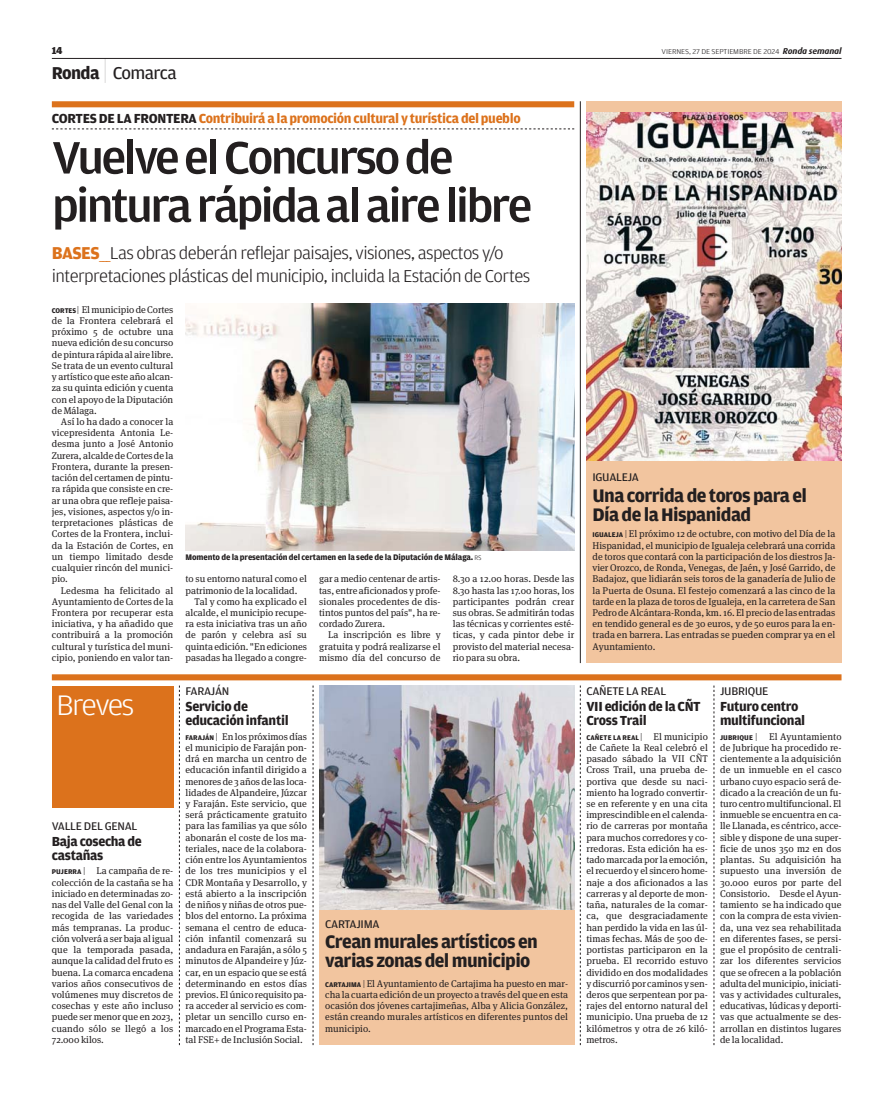
<style>
.page{position:relative;width:893px;height:1094px;background:#fff}
.page>*{position:absolute;margin:0;border:0;box-sizing:border-box;transform-origin:0 0}
.t1{font:500 48.15px/48.2px "Amplitude";letter-spacing:-.055em;color:#231f20;scale:1.05 1}
.t2{font:300 30px "Amplitude";letter-spacing:-.055em;color:#fff;scale:1.1 1}
.t3{font:700 19.35px/19.4px "Amplitude";letter-spacing:-.03em;color:#231f20}
.t4{font:300 18.15px/22.2px "Amplitude";letter-spacing:-.035em;color:#231f20;scale:1.05 1}
.t5{font:18.15px "Amplitude";letter-spacing:-.035em;color:#231f20;scale:1.05 1}
.t6{font:700 13.95px/14px "Amplitude";letter-spacing:-.025em;color:#231f20}
.t7{font:700 13.95px "Amplitude";letter-spacing:-.025em;color:#dc721c}
.t8{font:11.85px "Amplitude";letter-spacing:-.025em;color:#231f20;scale:1.05 1}
.t9{font:900 10.65px "Amplitude";color:#231f20}
.t10{font:9.75px/11.2px "Meta Serif OT";letter-spacing:.005em;color:#231f20;text-align:justify}
.t11{font:700 8.55px "Amplitude";letter-spacing:-.015em;color:#231f20}
.t12{font:300 7.5px "Amplitude";letter-spacing:-.01em;color:#231f20;scale:1.1 1}
.t13{font:700 7.35px "Amplitude";letter-spacing:.01em;color:#231f20}
.s1{font-family:"Dax";font-weight:700;font-style:italic;font-size:8.55px}
.s2{font-weight:700}
.s3{font-family:"Apex New";font-weight:100;font-size:24.6px}
.s4{color:#231f20}
.s5{font-weight:700;color:#dc721c}
.s6{color:#dc721c}
.s7{font-family:"Amplitude";font-weight:700;font-size:7.35px}
.s8{font-family:"Amplitude";font-weight:300}
.s9{font-weight:300;font-size:6.9px}
.s10{font-weight:300;font-size:9.75px}
.s11{font-family:"Meta Serif OT";font-weight:400;font-size:9.75px}
</style>
<div class="page">
<hr style="left:52px;top:58px;width:789px;height:1px;background:#231f20">
<div style="left:52px;top:101px;width:522px;height:6px;background:#dc721c"></div>
<svg style="left:52px;top:129px;width:522px;height:1px"></svg>
<img style="left:185px;top:303px;width:389px;height:247px">
<hr style="left:580px;top:101px;width:1px;height:562px;background:#231f20">
<div style="left:52px;top:674px;width:789px;height:6px;background:#dc721c"></div>
<div style="left:52px;top:686px;width:121px;height:122px;background:#dc721c"></div>
<svg style="left:179px;top:685px;width:1px;height:360px"></svg>
<svg style="left:313px;top:685px;width:1px;height:360px"></svg>
<svg style="left:580px;top:685px;width:1px;height:360px"></svg>
<svg style="left:713px;top:685px;width:1px;height:360px"></svg>
<div style="left:586px;top:101px;width:255px;height:562px;background:#f2c59f"></div>
<img style="left:586px;top:112px;width:255px;height:349px">
<img style="left:319px;top:685px;width:255px;height:225px">
<div style="left:319px;top:910px;width:255px;height:135px;background:#f2c59f"></div>
<p class="t9" style="left:52px;top:46px;width:12px">14</p>
<p class="t12" style="left:661px;top:48px;width:165px">VIERNES, 27 DE SEPTIEMBRE DE 2024 <span class="s1">Ronda semanal</span></p>
<h3 class="t5" style="left:52px;top:66px;width:120px"><span class="s2">Ronda</span> <span class="s3">|</span> Comarca</h3>
<h3 class="t7" style="left:52px;top:113px;width:470px"><span class="s4">CORTES DE LA FRONTERA</span> Contribuirá a la promoción cultural y turística del pueblo</h3>
<h1 class="t1" style="left:52px;top:136px;width:459px">Vuelve el Concurso de pintura rápida al aire libre</h1>
<h3 class="t4" style="left:52px;top:243px;width:457px"><span class="s5">BASES</span><span class="s6">___</span>Las obras deberán reflejar paisajes, visiones, aspectos y/o interpretaciones plásticas del municipio, incluida la Estación de Cortes</h3>
<p class="t10" style="left:52px;top:304px;width:123px"><span class="s7">CORTES</span> <span class="s8">|</span> El municipio de Cortes de la Frontera celebrará el próximo 5 de octubre una nueva edición de su concurso de pintura rápida al aire libre.<br>Se trata de un evento cultural y artístico que este año alcan&shy;za su quinta edición y cuenta con el apoyo de la Diputación de Málaga.</p>
<p class="t10" style="left:52px;top:416px;width:123px;text-indent:9px">Así lo ha dado a conocer la vicepresidenta Antonia Le&shy;desma junto a José Antonio Zurera, alcalde de Cortes de la Frontera, durante la presen&shy;tación del certamen de pintu&shy;ra rápida que consiste en cre&shy;ar una obra que refleje paisa&shy;jes, visiones, aspectos y/o in&shy;terpretaciones plásticas de Cortes de la Frontera, inclui&shy;da la Estación de Cortes, en un tiempo limitado desde cualquier rincón del munici&shy;pio.</p>
<p class="t10" style="left:52px;top:585px;width:123px;text-indent:9px">Ledesma ha felicitado al Ayuntamiento de Cortes de la Frontera por recuperar esta iniciativa, y ha añadido que contribuirá a la promoción cultural y turística del muni&shy;cipio, poniendo en valor tan-</p>
<h2 class="t2" style="left:56px;top:693px;width:73px">Breves</h2>
<p class="t8" style="left:52px;top:821px;width:83px">VALLE DEL GENAL</p>
<h3 class="t6" style="left:52px;top:835px;width:91px">Baja cosecha de castañas</h3>
<p class="t10" style="left:52px;top:866px;width:123px"><span class="s7">PUJERRA</span> <span class="s8">|</span> La campaña de re&shy;colección de la castaña se ha iniciado en determinadas zo&shy;nas del Valle del Genal con la recogida de las variedades más tempranas. La produc&shy;ción volverá a ser baja al igual que la temporada pasada, aunque la calidad del fruto es buena. La comarca encadena varios años consecutivos de volúmenes muy discretos de cosechas y este año incluso puede ser menor que en 2023, cuando sólo se llegó a los 72.000 kilos.</p>
<p class="t11" style="left:185px;top:553px;width:297px">Momento de la presentación del certamen en la sede de la Diputación de Málaga. <span class="s9">RS</span></p>
<p class="t10" style="left:185px;top:573px;width:123px">to su entorno natural como el</p>
<p class="t10" style="left:185px;top:585px;width:113px">patrimonio de la localidad.</p>
<p class="t10" style="left:194px;top:596px;width:114px">Tal y como ha explicado el</p>
<p class="t10" style="left:185px;top:607px;width:123px">alcalde, el municipio recupe-</p>
<p class="t10" style="left:185px;top:618px;width:123px">ra esta iniciativa tras un año</p>
<p class="t10" style="left:185px;top:630px;width:123px">de parón y celebra así su</p>
<p class="t10" style="left:185px;top:641px;width:123px">quinta edición. "En ediciones</p>
<p class="t10" style="left:185px;top:652px;width:123px">pasadas ha llegado a congre-</p>
<p class="t8" style="left:185px;top:686px;width:43px">FARAJÁN</p>
<h3 class="t6" style="left:185px;top:700px;width:105px">Servicio de educación infantil</h3>
<p class="t10" style="left:185px;top:731px;width:123px"><span class="s7">FARAJÁN</span> <span class="s8">|</span> En los próximos días el municipio de Faraján pon&shy;drá en marcha un centro de educación infantil dirigido a menores de 3 años de las loca&shy;lidades de Alpandeire, Júzcar y Faraján. Este servicio, que será prácticamente gratuito para las familias ya que sólo abonarán el coste de los ma&shy;teriales, nace de la colabora&shy;ción entre los Ayuntamientos de los tres municipios y el CDR Montaña y Desarrollo, y está abierto a la inscripción de niños y niñas de otros pue&shy;blos del entorno. La próxima semana el centro de educa&shy;ción infantil comenzará su andadura en Faraján, a sólo 5 minutos de Alpandeire y Júz&shy;car, en un espacio que se está determinando en estos días previos. El único requisito pa&shy;ra acceder al servicio es com&shy;pletar un sencillo curso en&shy;marcado en el Programa Esta&shy;tal FSE+ de Inclusión Social.</p>
<p class="t10" style="left:319px;top:573px;width:123px">gar a medio centenar de artis&shy;tas, entre aficionados y profe&shy;sionales procedentes de dis&shy;tintos puntos del país", ha re&shy;cordado Zurera.</p>
<p class="t10" style="left:319px;top:630px;width:123px;text-indent:9px">La inscripción es libre y gratuita y podrá realizarse el mismo día del concurso de</p>
<p class="t10" style="left:453px;top:573px;width:123px">8.30 a 12.00 horas. Desde las 8.30 hasta las 17.00 horas, los participantes podrán crear sus obras. Se admitirán todas las técnicas y corrientes esté&shy;ticas, y cada pintor debe ir provisto del material necesa&shy;rio para su obra.</p>
<p class="t8" style="left:325px;top:919px;width:53px">CARTAJIMA</p>
<h3 class="t3" style="left:325px;top:933px;width:214px">Crean murales artísticos en varias zonas del municipio</h3>
<p class="t10" style="left:325px;top:978px;width:244px"><span class="s7">CARTAJIMA</span> <span class="s8">|</span> El Ayuntamiento de Cartajima ha puesto en mar&shy;cha la cuarta edición de un proyecto a través del que en esta ocasión dos jóvenes cartajimeñas, Alba y Alicia González, están creando murales artísticos en diferentes puntos del municipio.</p>
<p class="t8" style="left:592px;top:473px;width:46px">IGUALEJA</p>
<h3 class="t3" style="left:592px;top:487px;width:216px">Una corrida de toros para el<br>Día de la Hispanidad</h3>
<p class="t10" style="left:592px;top:529px;width:244px"><span class="s7">IGUALEJA</span> <span class="s8">|</span> El próximo 12 de octubre, con motivo del Día de la Hispanidad, el municipio de Igualeja celebrará una corrida de toros que contará con la participación de los diestros Ja&shy;vier Orozco, de Ronda, Venegas, de Jaén, y José Garrido, de Badajoz, que lidiarán seis toros de la ganadería de Julio de la Puerta de Osuna. El festejo comenzará a las cinco de la tarde en la plaza de toros de Igualeja, en la carretera de San Pedro de Alcántara-Ronda, km. 16. El precio de las entradas en tendido general es de 30 euros, y de 50 euros para la en&shy;trada en barrera. Las entradas se pueden comprar ya en el Ayuntamiento.</p>
<p class="t8" style="left:586px;top:686px;width:77px">CAÑETE LA REAL</p>
<h3 class="t6" style="left:586px;top:700px;width:116px">VII edición de la CÑT<br>Cross Trail</h3>
<p class="t13" style="left:586px;top:734px;width:123px">CAÑETE LA REAL <span class="s10">|</span> <span class="s11">El municipio</span></p>
<p class="t10" style="left:586px;top:742px;width:123px">de Cañete la Real celebró el pasado sábado la VII CÑT Cross Trail, una prueba de&shy;portiva que desde su naci&shy;miento ha logrado convertir&shy;se en referente y en una cita imprescindible en el calenda&shy;rio de carreras por montaña para muchos corredores y co&shy;rredoras. Esta edición ha es&shy;tado marcada por la emoción, el recuerdo y el sincero home&shy;naje a dos aficionados a las carreras y al deporte de mon&shy;taña, naturales de la comar&shy;ca, que desgraciadamente han perdido la vida en las úl&shy;timas fechas. Más de 500 de&shy;portistas participaron en la prueba. El recorrido estuvo dividido en dos modalidades y discurrió por caminos y sen&shy;deros que serpentean por pa&shy;rajes del entorno natural del municipio. Una prueba de 12 kilómetros y otra de 26 kiló&shy;metros.</p>
<p class="t8" style="left:720px;top:686px;width:48px">JUBRIQUE</p>
<h3 class="t6" style="left:720px;top:700px;width:87px">Futuro centro multifuncional</h3>
<p class="t10" style="left:720px;top:731px;width:123px"><span class="s7">JUBRIQUE</span> <span class="s8">|</span> El Ayuntamiento de Jubrique ha procedido re&shy;cientemente a la adquisición de un inmueble en el casco urbano cuyo espacio será de&shy;dicado a la creación de un fu&shy;turo centro multifuncional. El inmueble se encuentra en ca&shy;lle Llanada, es céntrico, acce&shy;sible y dispone de una super&shy;ficie de unos 350 m2 en dos plantas. Su adquisición ha supuesto una inversión de 30.000 euros por parte del Consistorio. Desde el Ayun&shy;tamiento se ha indicado que con la compra de esta vivien&shy;da, una vez sea rehabilitada en diferentes fases, se persi&shy;gue el propósito de centrali&shy;zar los diferentes servicios que se ofrecen a la población adulta del municipio, iniciati&shy;vas y actividades culturales, educativas, lúdicas y deporti&shy;vas que actualmente se des&shy;arrollan en distintos lugares de la localidad.</p>
</div>
